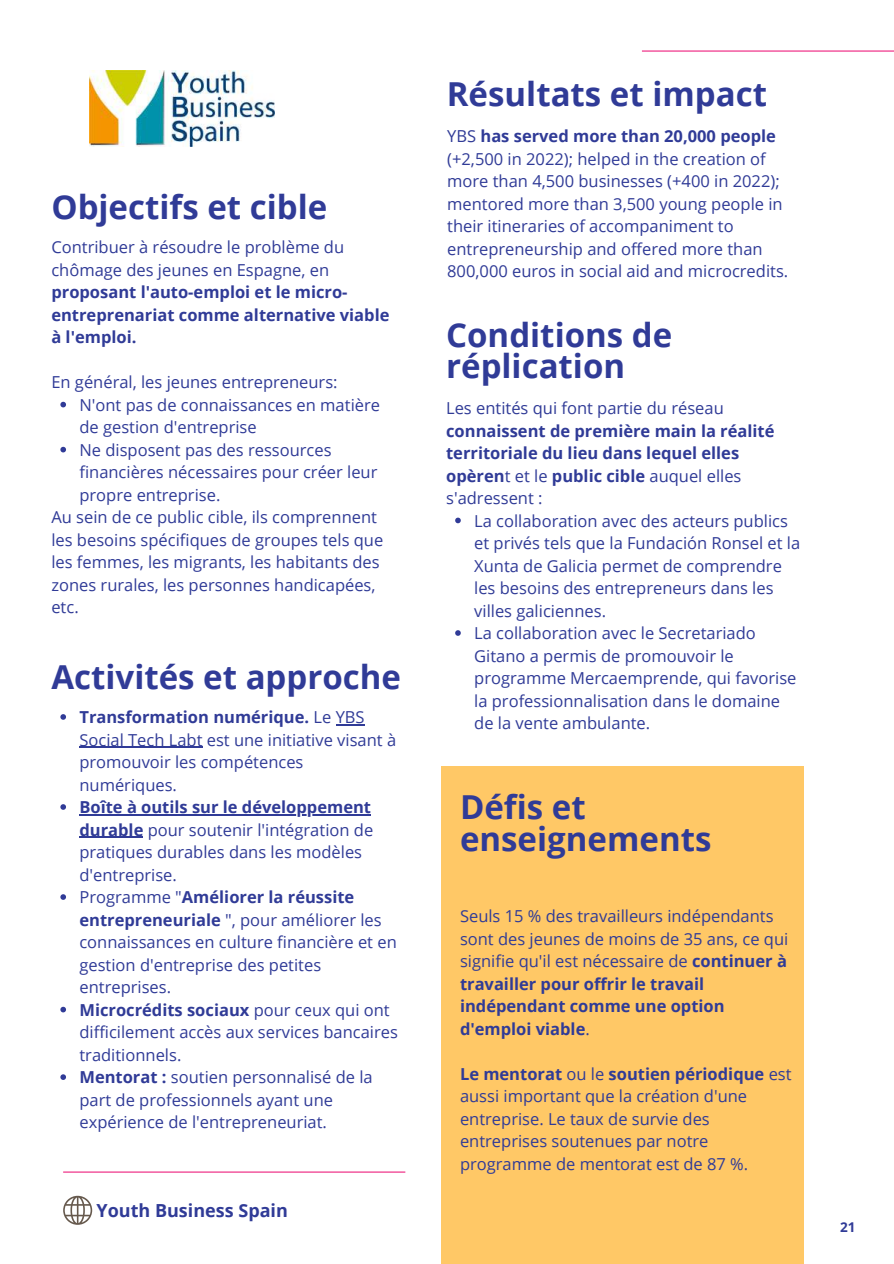
<style>
.page{position:relative;width:894px;height:1264px;background:#fff}
.page>*{position:absolute;margin:0;border:0;box-sizing:border-box;transform-origin:0 0}
.t1{font:700 33px/31.5px "Open Sans";color:#303b97}
.t2{font:700 18px "Open Sans";color:#303b97}
.t3{font:16.5px/22.5px "Open Sans";color:#303b97}
.t4{font:700 16.5px/22.5px "Open Sans";color:#303b97}
.t5{font:700 13.5px "Open Sans";color:#303b97}
.s1{font-weight:700}
.s2{font-weight:400}
</style>
<div class="page">
<div style="left:441px;top:766px;width:362px;height:497px;background:#ffc866"></div>
<hr style="left:641px;top:50px;width:252px;height:2px;background:#ee217e">
<hr style="left:63px;top:1171px;width:342px;height:1px;background:#ee217e">
<svg style="left:63px;top:1195px;width:29px;height:29px"></svg>
<img style="left:89px;top:71px;width:185px;height:75px">
<svg style="left:60px;top:402px;width:6px;height:5px"></svg>
<svg style="left:60px;top:447px;width:6px;height:5px"></svg>
<svg style="left:60px;top:714px;width:6px;height:5px"></svg>
<svg style="left:336px;top:724px;width:28px;height:1px"></svg>
<hr style="left:79px;top:746px;width:123px;height:2px;background:#303b97">
<svg style="left:60px;top:804px;width:6px;height:5px"></svg>
<hr style="left:79px;top:814px;width:292px;height:1px;background:#303b97">
<hr style="left:79px;top:836px;width:64px;height:2px;background:#303b97">
<svg style="left:60px;top:894px;width:6px;height:5px"></svg>
<svg style="left:60px;top:1006px;width:6px;height:6px"></svg>
<svg style="left:60px;top:1074px;width:6px;height:5px"></svg>
<svg style="left:455px;top:517px;width:5px;height:6px"></svg>
<svg style="left:455px;top:630px;width:5px;height:6px"></svg>
<h1 class="t1" style="left:51px;top:190px;width:277px">Objectifs et cible</h1>
<p class="t3" style="left:51px;top:235px;width:294px">Contribuer à résoudre le problème du chômage des jeunes en Espagne, en</p>
<p class="t4" style="left:51px;top:280px;width:339px">proposant l'auto-emploi et le micro&shy;entreprenariat comme alternative viable à l'emploi.</p>
<p class="t3" style="left:51px;top:370px;width:287px">En général, les jeunes entrepreneurs:</p>
<p class="t3" style="left:79px;top:393px;width:302px">N'ont pas de connaissances en matière</p>
<p class="t3" style="left:79px;top:415px;width:179px">de gestion d'entreprise</p>
<p class="t3" style="left:79px;top:438px;width:253px">Ne disposent pas des ressources</p>
<p class="t3" style="left:79px;top:460px;width:299px">financières nécessaires pour créer leur</p>
<p class="t3" style="left:79px;top:483px;width:142px">propre entreprise.</p>
<p class="t3" style="left:51px;top:505px;width:327px">Au sein de ce public cible, ils comprennent</p>
<p class="t3" style="left:51px;top:528px;width:333px">les besoins spécifiques de groupes tels que</p>
<p class="t3" style="left:51px;top:550px;width:330px">les femmes, les migrants, les habitants des</p>
<p class="t3" style="left:51px;top:573px;width:325px">zones rurales, les personnes handicapées,</p>
<p class="t3" style="left:51px;top:595px;width:29px">etc.</p>
<h1 class="t1" style="left:51px;top:660px;width:351px">Activités et approche</h1>
<p class="t3" style="left:79px;top:705px;width:318px"><span class="s1">Transformation numérique.</span> Le YBS<br>Social Tech Labt est une initiative visant à promouvoir les compétences numériques.</p>
<p class="t3" style="left:79px;top:795px;width:320px"><span class="s1">Boîte à outils sur le développement durable</span> pour soutenir l'intégration de pratiques durables dans les modèles d'entreprise.<br>Programme "<span class="s1">Améliorer la réussite entrepreneuriale</span> ", pour améliorer les connaissances en culture financière et en gestion d'entreprise des petites entreprises.<br><span class="s1">Microcrédits sociaux</span> pour ceux qui ont difficilement accès aux services bancaires traditionnels.<br><span class="s1">Mentorat :</span> soutien personnalisé de la part de professionnels ayant une expérience de l'entrepreneuriat.</p>
<p class="t2" style="left:96px;top:1197px;width:193px">Youth Business Spain</p>
<h1 class="t1" style="left:446px;top:78px;width:321px">Résultats et impact</h1>
<p class="t3" style="left:447px;top:125px;width:342px">YBS <span class="s1">has served more than 20,000 people </span>(+2,500 in 2022); helped in the creation of more than 4,500 businesses (+400 in 2022); mentored more than 3,500 young people in their itineraries of accompaniment to entrepreneurship and offered more than 800,000 euros in social aid and microcredits.</p>
<h1 class="t1" style="left:446px;top:318px;width:227px">Conditions de réplication</h1>
<p class="t3" style="left:446px;top:396px;width:279px">Les entités qui font partie du réseau</p>
<p class="t4" style="left:446px;top:419px;width:330px">connaissent de première main la réalité territoriale du lieu dans lequel elles opèren<span class="s2">t et le</span> public cible <span class="s2">auquel elles s'adressent :</span></p>
<p class="t3" style="left:474px;top:509px;width:327px">La collaboration avec des acteurs publics et privés tels que la Fundación Ronsel et la Xunta de Galicia permet de comprendre les besoins des entrepreneurs dans les villes galiciennes.<br>La collaboration avec le Secretariado Gitano a permis de promouvoir le programme Mercaemprende, qui favorise la professionnalisation dans le domaine de la vente ambulante.</p>
<h1 class="t1" style="left:460px;top:790px;width:253px">Défis et enseignements</h1>
<p class="t3" style="left:460px;top:904px;width:330px">Seuls 15 % des travailleurs indépendants sont des jeunes de moins de 35 ans, ce qui signifie qu'il est nécessaire de <span class="s1">continuer à travailler pour offrir le travail indépendant comme une option d'emploi viable</span>.</p>
<p class="t3" style="left:460px;top:1062px;width:333px"><span class="s1">Le mentorat</span> ou le <span class="s1">soutien périodique</span> est aussi important que la création d'une entreprise. Le taux de survie des entreprises soutenues par notre programme de mentorat est de 87 %.</p>
<p class="t5" style="left:840px;top:1217px;width:17px">21</p>
</div>
